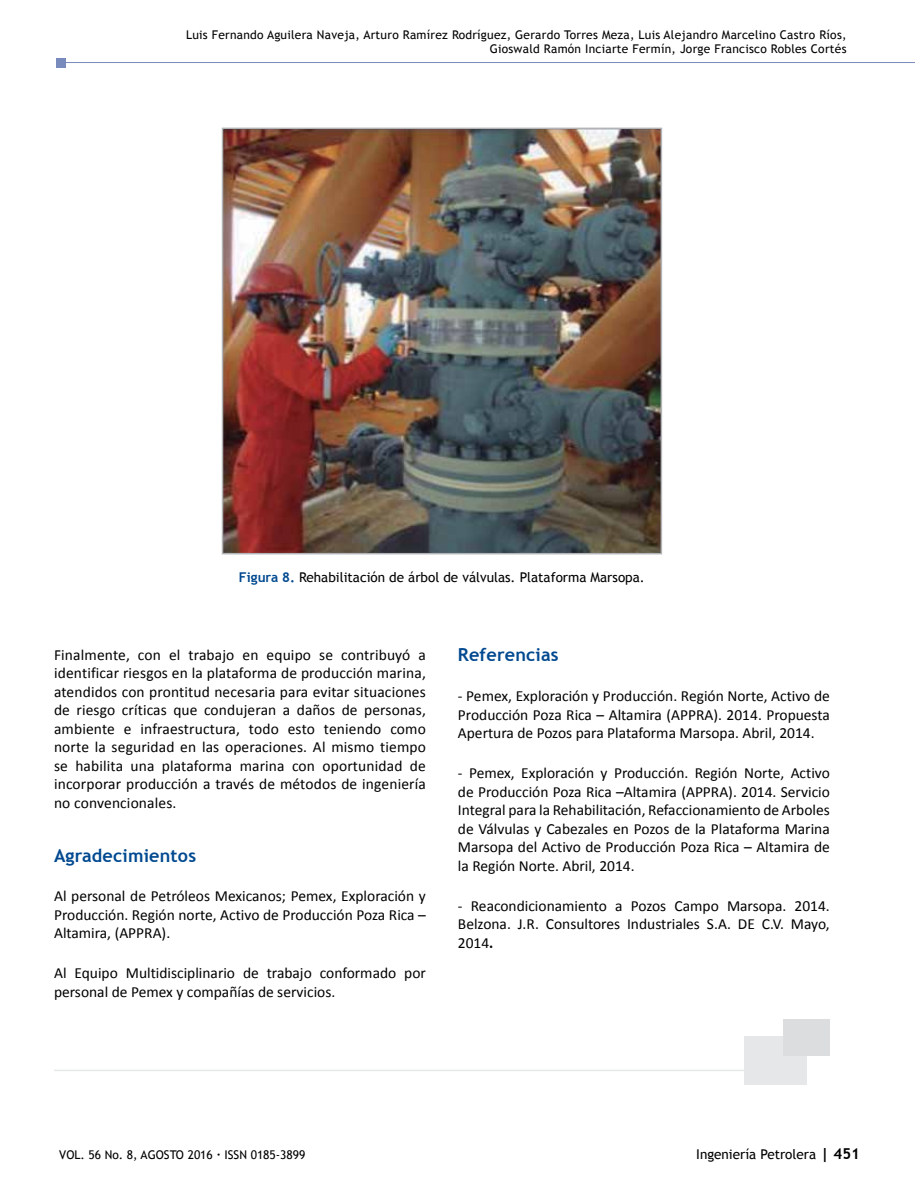
<style>
.page{position:relative;width:915px;height:1191px;background:#fff}
.page>*{position:absolute;margin:0;border:0;box-sizing:border-box;transform-origin:0 0}
.t1{font:700 18px "Trebuchet MS";letter-spacing:.01em;color:#004990}
.t2{font:15.45px/18.6px "Calibri";color:#000;text-align:justify}
.t3{font:13.5px "Trebuchet MS";color:#000}
.t4{font:12px/14.4px "Trebuchet MS";letter-spacing:.02em;color:#000;text-align:right}
.t5{font:12px "Trebuchet MS";color:#000}
.s1{font-weight:700;color:#004990}
.s2{font-weight:700}
.s3{font-weight:700;font-size:15px}
</style>
<div class="page">
<hr style="left:61px;top:62px;width:853px;height:1px;background:#788bbc">
<div style="left:56px;top:58px;width:10px;height:9px;background:#788bbc"></div>
<img style="left:225px;top:131px;width:434px;height:420px">
<div style="left:222px;top:128px;width:440px;height:426px;border:2px solid #b1b3b6"></div>
<div style="left:744px;top:1036px;width:61px;height:48px;background:#e6e7e8"></div>
<div style="left:782px;top:1018px;width:47px;height:37px;background:#dcddde"></div>
<hr style="left:54px;top:1069px;width:695px;height:2px;background:#e6e7e8">
<p class="t4" style="left:186px;top:28px;width:661px">Luis Fernando Aguilera Naveja, Arturo Ramírez Rodríguez, Gerardo Torres Meza, Luis Alejandro Marcelino Castro Ríos,<br>Gioswald Ramón Inciarte Fermín, Jorge Francisco Robles Cortés</p>
<p class="t3" style="left:239px;top:569px;width:407px"><span class="s1">Figura 8.</span> Rehabilitación de árbol de válvulas. Plataforma Marsopa.</p>
<p class="t2" style="left:54px;top:645px;width:373px">Finalmente, con el trabajo en equipo se contribuyó a identificar riesgos en la plataforma de producción marina, atendidos con prontitud necesaria para evitar situaciones de riesgo críticas que condujeran a daños de personas, ambiente e infraestructura, todo esto teniendo como norte la seguridad en las operaciones. Al mismo tiempo se habilita una plataforma marina con oportunidad de incorporar producción a través de métodos de ingeniería no convencionales.</p>
<p class="t1" style="left:54px;top:844px;width:143px">Agradecimientos</p>
<p class="t2" style="left:54px;top:887px;width:373px">Al personal de Petróleos Mexicanos; Pemex, Exploración y Producción. Región norte, Activo de Producción Poza Rica – Altamira, (APPRA).</p>
<p class="t2" style="left:54px;top:963px;width:373px">Al Equipo Multidisciplinario de trabajo conformado por personal de Pemex y compañías de servicios.</p>
<p class="t1" style="left:458px;top:643px;width:102px">Referencias</p>
<p class="t2" style="left:458px;top:686px;width:373px">- Pemex, Exploración y Producción. Región Norte, Activo de Producción Poza Rica – Altamira (APPRA). 2014. Propuesta Apertura de Pozos para Plataforma Marsopa. Abril, 2014.</p>
<p class="t2" style="left:458px;top:763px;width:373px">- Pemex, Exploración y Producción. Región Norte, Activo de Producción Poza Rica –Altamira (APPRA). 2014. Servicio Integral para la Rehabilitación, Refaccionamiento de Arboles de Válvulas y Cabezales en Pozos de la Plataforma Marina Marsopa del Activo de Producción Poza Rica – Altamira de la Región Norte. Abril, 2014.</p>
<p class="t2" style="left:458px;top:896px;width:373px">- Reacondicionamiento a Pozos Campo Marsopa. 2014.<br>Belzona. J.R. Consultores Industriales S.A. DE C.V. Mayo, 2014<span class="s2">.</span></p>
<p class="t5" style="left:59px;top:1147px;width:247px">VOL. 56 No. 8, AGOSTO 2016 <span class="s2">·</span> ISSN 0185-3899</p>
<p class="t3" style="left:696px;top:1146px;width:165px">Ingeniería Petrolera <span class="s3">| 451</span></p>
</div>
